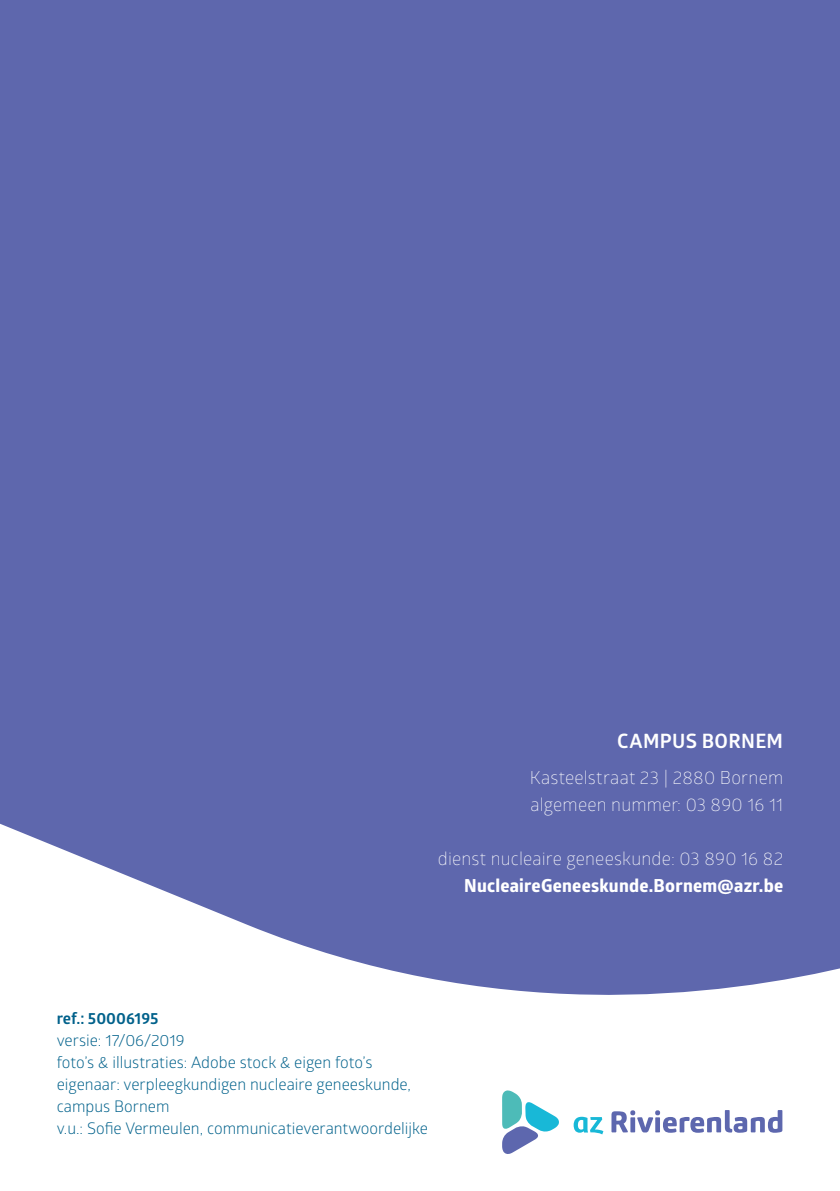
<style>
.page{position:relative;width:840px;height:1191px;background:#fff}
.page>*{position:absolute;margin:0;border:0;box-sizing:border-box;transform-origin:0 0}
.t1{font:700 19.8px "Glober";letter-spacing:.015em;color:#fff}
.t2{font:300 18px/27px "Glober";letter-spacing:.01em;color:#fff}
.t3{font:700 18px "Globerx";letter-spacing:.015em;color:#fff}
.t4{font:16px/22px "Glober";color:#00618b}
.t5{font:700 16px "Glober";color:#00618b}
</style>
<div class="page">
<div style="left:0;top:0;width:839px;height:1191px;background:#5e67ad"></div>
<svg style="left:0;top:823px;width:839px;height:368px;fill:#fff"></svg>
<svg style="left:502px;top:1090px;width:56px;height:64px"></svg>
<svg style="left:573px;top:1116px;width:30px;height:18px"></svg>
<svg style="left:611px;top:1110px;width:171px;height:22px"></svg>
<p class="t1" style="left:617px;top:727px;width:167px">CAMPUS BORNEM</p>
<p class="t2" style="left:529px;top:763px;width:255px">Kasteelstraat 23 | 2880 Bornem algemeen nummer: 03 890 16 11</p>
<p class="t2" style="left:437px;top:844px;width:346px">dienst nucleaire geneeskunde: 03 890 16 82</p>
<p class="t3" style="left:464px;top:872px;width:320px">NucleaireGeneeskunde.Bornem@azr.be</p>
<p class="t5" style="left:57px;top:1007px;width:103px">ref.: 50006195</p>
<p class="t4" style="left:57px;top:1028px;width:372px">versie: 17/06/2019<br>foto’s &amp; illustraties: Adobe stock &amp; eigen foto’s eigenaar: verpleegkundigen nucleaire geneeskunde, campus Bornem<br>v.u.: Sofie Vermeulen, communicatieverantwoordelijke</p>
</div>
